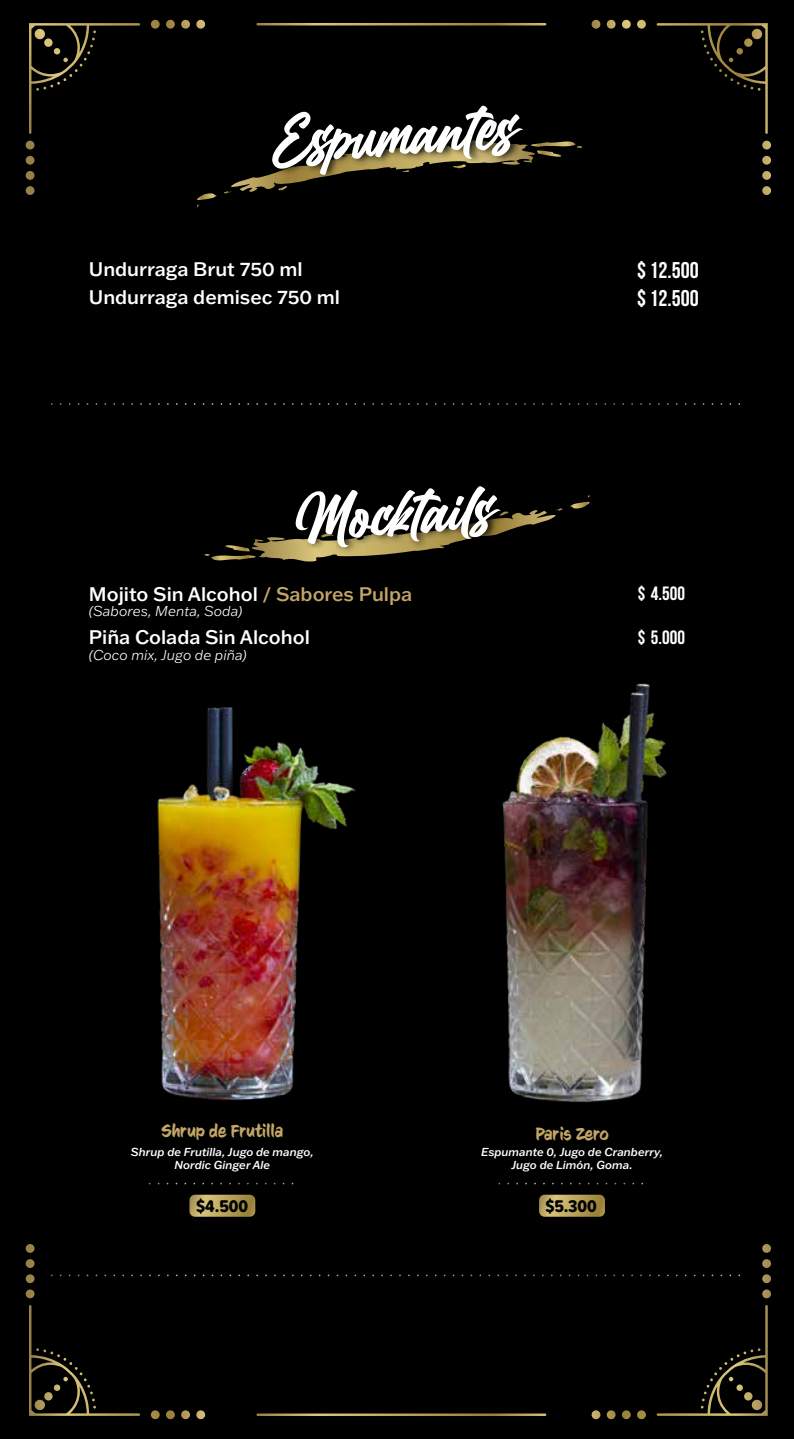
<style>
.page{position:relative;width:794px;height:1439px;background:#000}
.page>*{position:absolute;margin:0;border:0;box-sizing:border-box;transform-origin:0 0}
.t1{font:68.42px "Billion Dreams";color:#fff}
.t2{font:22.75px/28px "Bebas Neue";color:#fff}
.t3{font:500 19.25px/28px "Franklin Gothic ATF";color:#fff}
.t4{font:19.25px "Bebas Neue";color:#fff}
.t5{font:17.68px "CC Sign Language";color:#c2a567}
.t6{font:17.68px "Proxima Soft Cond Extrabld";color:#000}
.t7{font:italic 300 14px "Franklin Gothic ATF";color:#fff}
.t8{font:italic 500 11.38px/12.6px "Franklin Gothic ATF";color:#fff;text-align:center}
.s1{color:#c2a567}
</style>
<div class="page">
<svg style="left:256px;top:23px;width:290px;height:2px"></svg>
<svg style="left:591px;top:20px;width:9px;height:9px"></svg>
<svg style="left:607px;top:20px;width:8px;height:9px"></svg>
<svg style="left:622px;top:20px;width:9px;height:9px"></svg>
<svg style="left:637px;top:20px;width:9px;height:9px"></svg>
<svg style="left:762px;top:186px;width:9px;height:9px"></svg>
<svg style="left:762px;top:171px;width:9px;height:9px"></svg>
<svg style="left:762px;top:156px;width:9px;height:9px"></svg>
<svg style="left:762px;top:141px;width:9px;height:8px"></svg>
<svg style="left:656px;top:23px;width:111px;height:111px"></svg>
<svg style="left:196px;top:20px;width:9px;height:9px"></svg>
<svg style="left:181px;top:20px;width:9px;height:9px"></svg>
<svg style="left:166px;top:20px;width:9px;height:9px"></svg>
<svg style="left:151px;top:20px;width:9px;height:9px"></svg>
<svg style="left:26px;top:186px;width:9px;height:9px"></svg>
<svg style="left:26px;top:171px;width:9px;height:9px"></svg>
<svg style="left:26px;top:156px;width:9px;height:9px"></svg>
<svg style="left:26px;top:141px;width:9px;height:8px"></svg>
<svg style="left:29px;top:23px;width:111px;height:111px"></svg>
<svg style="left:256px;top:1413px;width:290px;height:3px"></svg>
<svg style="left:591px;top:1410px;width:9px;height:9px"></svg>
<svg style="left:607px;top:1410px;width:8px;height:9px"></svg>
<svg style="left:622px;top:1410px;width:9px;height:9px"></svg>
<svg style="left:637px;top:1410px;width:9px;height:9px"></svg>
<svg style="left:762px;top:1244px;width:9px;height:8px"></svg>
<svg style="left:762px;top:1259px;width:9px;height:9px"></svg>
<svg style="left:762px;top:1274px;width:9px;height:9px"></svg>
<svg style="left:762px;top:1289px;width:9px;height:9px"></svg>
<svg style="left:656px;top:1305px;width:111px;height:110px"></svg>
<svg style="left:196px;top:1410px;width:9px;height:9px"></svg>
<svg style="left:181px;top:1410px;width:9px;height:9px"></svg>
<svg style="left:166px;top:1410px;width:9px;height:9px"></svg>
<svg style="left:151px;top:1410px;width:9px;height:9px"></svg>
<svg style="left:26px;top:1244px;width:9px;height:8px"></svg>
<svg style="left:26px;top:1259px;width:9px;height:9px"></svg>
<svg style="left:26px;top:1274px;width:9px;height:9px"></svg>
<svg style="left:26px;top:1289px;width:9px;height:9px"></svg>
<svg style="left:29px;top:1305px;width:111px;height:110px"></svg>
<img style="left:148px;top:707px;width:208px;height:510px">
<img style="left:498px;top:683px;width:169px;height:502px">
<svg style="left:197px;top:193px;width:20px;height:14px"></svg>
<svg style="left:224px;top:141px;width:359px;height:53px"></svg>
<svg style="left:570px;top:494px;width:20px;height:15px"></svg>
<svg style="left:204px;top:508px;width:359px;height:53px"></svg>
<img style="left:262px;top:140px;width:278px;height:54px">
<img style="left:284px;top:508px;width:233px;height:54px">
<svg style="left:52px;top:403px;width:688px;height:2px"></svg>
<svg style="left:52px;top:1274px;width:689px;height:2px"></svg>
<svg style="left:189px;top:1194px;width:66px;height:22px"></svg>
<svg style="left:150px;top:1182px;width:145px;height:2px"></svg>
<svg style="left:539px;top:1194px;width:66px;height:22px"></svg>
<svg style="left:499px;top:1182px;width:146px;height:2px"></svg>
<h1 class="t1" style="left:267px;top:91px;width:248px;rotate:-3deg">Espumantes</h1>
<p class="t3" style="left:89px;top:255px;width:253px">Undurraga Brut 750 ml<br>Undurraga demisec 750 ml</p>
<h1 class="t1" style="left:289px;top:469px;width:203px;rotate:-3deg">Mocktails</h1>
<p class="t3" style="left:89px;top:579px;width:325px">Mojito Sin Alcohol <span class="s1">/ Sabores Pulpa</span></p>
<p class="t7" style="left:89px;top:602px;width:155px">(Sabores, Menta, Soda)</p>
<p class="t3" style="left:89px;top:623px;width:222px">Piña Colada Sin Alcohol</p>
<p class="t7" style="left:89px;top:646px;width:160px">(Coco mix, Jugo de piña)</p>
<p class="t2" style="left:637px;top:256px;width:63px">$ 12.500 $ 12.500</p>
<p class="t4" style="left:638px;top:583px;width:49px">$ 4.500</p>
<p class="t4" style="left:638px;top:627px;width:49px">$ 5.000</p>
<p class="t5" style="left:161px;top:1121px;width:123px">Shrup de Frutilla</p>
<p class="t8" style="left:131px;top:1145px;width:184px">Shrup de Frutilla, Jugo de mango,<br>Nordic Ginger Ale</p>
<p class="t6" style="left:196px;top:1192px;width:54px">$4.500</p>
<p class="t5" style="left:535px;top:1124px;width:75px">Paris Zero</p>
<p class="t8" style="left:481px;top:1145px;width:183px">Espumante 0, Jugo de Cranberry,<br>Jugo de Limón, Goma.</p>
<p class="t6" style="left:545px;top:1192px;width:53px">$5.300</p>
</div>
